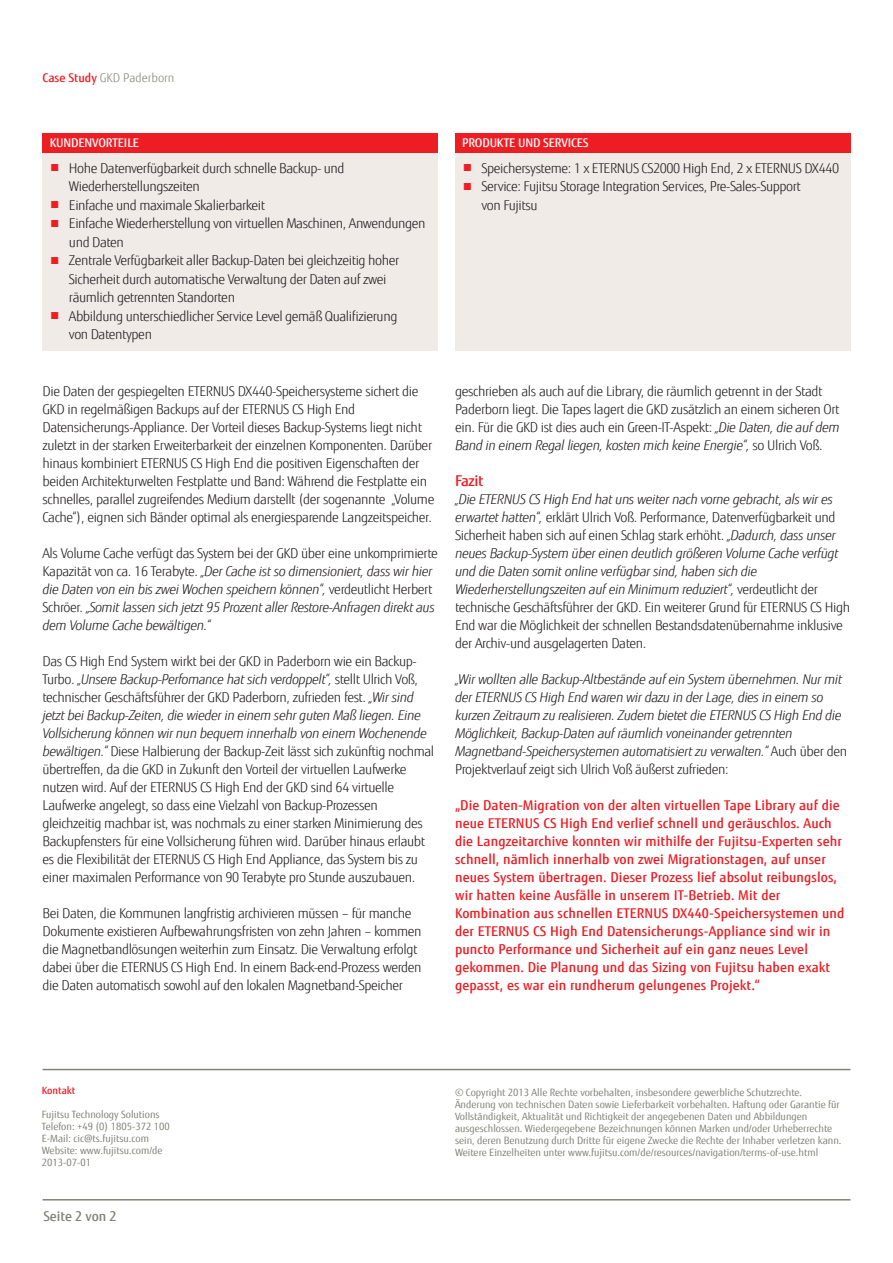
<style>
.page{position:relative;width:893px;height:1263px;background:#fff}
.page>*{position:absolute;margin:0;border:0;box-sizing:border-box;transform-origin:0 0}
.Copytext{font:500 15px "Fujitsu Sans";letter-spacing:-.03em;color:#ee1d23}
.Copytext-2{font:300 13.5px/18px "Fujitsu Sans";letter-spacing:-.03em;color:#231f20}
.Copytext-3{font:italic 300 13.5px/18px "Fujitsu Sans";letter-spacing:-.03em;color:#231f20}
.Copytext-4{font:500 13.5px/18px "Fujitsu Sans";letter-spacing:.005em;color:#ee1d23}
.t1{font:500 13.5px "Fujitsu Sans";color:#818178}
.t2{font:500 12px "Fujitsu Sans";letter-spacing:-.01em;color:#fff}
.t3{font:300 12px "Fujitsu Sans";color:#87867e}
.t4{font:10.05px/12px "Fujitsu Sans";color:#818178}
.t5{font:500 10.05px "Fujitsu Sans";color:#ee1d23}
.s1{font-weight:500;color:#ee1d23}
.s2{color:#ee1d23}
.s3{font-style:normal}
.s4{font-style:italic}
</style>
<div class="page">
<hr style="left:43px;top:1199px;width:807px;height:1px;background:#818178">
<hr style="left:43px;top:1069px;width:807px;height:1px;background:#818178">
<div style="left:42px;top:134px;width:395px;height:217px;background:#f1ebe7"></div>
<div style="left:455px;top:137px;width:395px;height:214px;background:#f1ebe7"></div>
<div style="left:42px;top:133px;width:395px;height:20px;background:#ee1d23"></div>
<div style="left:455px;top:133px;width:395px;height:20px;background:#ee1d23"></div>
<p class="t3" style="left:43px;top:71px;width:133px"><span class="s1">Case Study</span> GKD Paderborn</p>
<p class="t2" style="left:50px;top:135px;width:91px">KUNDENVORTEILE</p>
<p class="t2" style="left:462px;top:136px;width:128px">PRODUKTE UND SERVICES</p>
<p class="Copytext-2" style="left:69px;top:159px;width:277px;line-height:18.5px;text-indent:-20px"><span class="s2">■</span> Hohe Datenverfügbarkeit durch schnelle Backup- und<br>Wiederherstellungszeiten</p>
<p class="Copytext-2" style="left:49px;top:196px;width:217px"><span class="s2">■</span> Einfache und maximale Skalierbarkeit</p>
<p class="Copytext-2" style="left:69px;top:214px;width:358px;line-height:18.5px;text-indent:-20px"><span class="s2">■</span> Einfache Wiederherstellung von virtuellen Maschinen, Anwendungen und Daten</p>
<p class="Copytext-2" style="left:69px;top:251px;width:332px;line-height:18.5px;text-indent:-20px"><span class="s2">■</span> Zentrale Verfügbarkeit aller Backup-Daten bei gleichzeitig hoher<br>Sicherheit durch automatische Verwaltung der Daten auf zwei räumlich getrennten Standorten</p>
<p class="Copytext-2" style="left:69px;top:307px;width:330px;line-height:18.5px;text-indent:-20px"><span class="s2">■</span> Abbildung unterschiedlicher Service Level gemäß Qualifizierung von Datentypen</p>
<p class="Copytext-2" style="left:462px;top:159px;width:379px"><span class="s2">■</span> Speichersysteme: 1 x ETERNUS CS2000 High End, 2 x ETERNUS DX440</p>
<p class="Copytext-2" style="left:482px;top:178px;width:321px;line-height:18.5px;text-indent:-20px"><span class="s2">■</span> Service: Fujitsu Storage Integration Services, Pre-Sales-Support von Fujitsu</p>
<p class="Copytext-2" style="left:43px;top:382px;width:393px">Die Daten der gespiegelten ETERNUS DX440-Speichersysteme sichert die GKD in regelmäßigen Backups auf der ETERNUS CS High End Datensicherungs-Appliance. Der Vorteil dieses Backup-Systems liegt nicht zuletzt in der starken Erweiterbarkeit der einzelnen Komponenten. Darüber hinaus kombiniert ETERNUS CS High End die positiven Eigenschaften der beiden Architekturwelten Festplatte und Band: Während die Festplatte ein schnelles, parallel zugreifendes Medium darstellt (der sogenannte „Volume Cache“), eignen sich Bänder optimal als energiesparende Langzeitspeicher.</p>
<p class="Copytext-3" style="left:43px;top:544px;width:397px"><span class="s3">Als Volume Cache verfügt das System bei der GKD über eine unkomprimierte Kapazität von ca. 16 Terabyte.</span> „Der Cache ist so dimensioniert, dass wir hier die Daten von ein bis zwei Wochen speichern können“, <span class="s3">verdeutlicht Herbert Schröer.</span> „Somit lassen sich jetzt 95 Prozent aller Restore-Anfragen direkt aus dem Volume Cache bewältigen.“</p>
<p class="Copytext-2" style="left:43px;top:652px;width:393px">Das CS High End System wirkt bei der GKD in Paderborn wie ein Backup-Turbo. <span class="s4">„Unsere Backup-Perfomance hat sich verdoppelt“,</span> stellt Ulrich Voß, technischer Geschäftsführer der GKD Paderborn, zufrieden fest. <span class="s4">„Wir sind jetzt bei Backup-Zeiten, die wieder in einem sehr guten Maß liegen. Eine Vollsicherung können wir nun bequem innerhalb von einem Wochenende bewältigen.“</span> Diese Halbierung der Backup-Zeit lässt sich zukünftig nochmal übertreffen, da die GKD in Zukunft den Vorteil der virtuellen Laufwerke nutzen wird. Auf der ETERNUS CS High End der GKD sind 64 virtuelle Laufwerke angelegt, so dass eine Vielzahl von Backup-Prozessen gleichzeitig machbar ist, was nochmals zu einer starken Minimierung des Backupfensters für eine Vollsicherung führen wird. Darüber hinaus erlaubt es die Flexibilität der ETERNUS CS High End Appliance, das System bis zu einer maximalen Performance von 90 Terabyte pro Stunde auszubauen.</p>
<p class="Copytext-2" style="left:43px;top:904px;width:381px">Bei Daten, die Kommunen langfristig archivieren müssen – für manche Dokumente existieren Aufbewahrungsfristen von zehn Jahren – kommen die Magnetbandlösungen weiterhin zum Einsatz. Die Verwaltung erfolgt dabei über die ETERNUS CS High End. In einem Back-end-Prozess werden die Daten automatisch sowohl auf den lokalen Magnetband-Speicher</p>
<p class="Copytext-2" style="left:455px;top:382px;width:386px">geschrieben als auch auf die Library, die räumlich getrennt in der Stadt Paderborn liegt. Die Tapes lagert die GKD zusätzlich an einem sicheren Ort ein. Für die GKD ist dies auch ein Green-IT-Aspekt: <span class="s4">„Die Daten, die auf dem Band in einem Regal liegen, kosten mich keine Energie“,</span> so Ulrich Voß.</p>
<p class="Copytext" style="left:455px;top:471px;width:30px">Fazit</p>
<p class="Copytext-2" style="left:455px;top:490px;width:397px"><span class="s4">„Die ETERNUS CS High End hat uns weiter nach vorne gebracht, als wir es erwartet hatten“,</span> erklärt Ulrich Voß. Performance, Datenverfügbarkeit und Sicherheit haben sich auf einen Schlag stark erhöht. <span class="s4">„Dadurch, dass unser neues Backup-System über einen deutlich größeren Volume Cache verfügt und die Daten somit online verfügbar sind, haben sich die Wiederherstellungszeiten auf ein Minimum reduziert“,</span> verdeutlicht der technische Geschäftsführer der GKD. Ein weiterer Grund für ETERNUS CS High End war die Möglichkeit der schnellen Bestandsdatenübernahme inklusive der Archiv-und ausgelagerten Daten.</p>
<p class="Copytext-3" style="left:455px;top:670px;width:393px">„Wir wollten alle Backup-Altbestände auf ein System übernehmen. Nur mit der ETERNUS CS High End waren wir dazu in der Lage, dies in einem so kurzen Zeitraum zu realisieren. Zudem bietet die ETERNUS CS High End die Möglichkeit, Backup-Daten auf räumlich voneinander getrennten Magnetband-Speichersystemen automatisiert zu verwalten.“ <span class="s3">Auch über den Projektverlauf zeigt sich Ulrich Voß äußerst zufrieden:</span></p>
<p class="Copytext-4" style="left:455px;top:796px;width:391px">„Die Daten-Migration von der alten virtuellen Tape Library auf die neue ETERNUS CS High End verlief schnell und geräuschlos. Auch die Langzeitarchive konnten wir mithilfe der Fujitsu-Experten sehr schnell, nämlich innerhalb von zwei Migrationstagen, auf unser neues System übertragen. Dieser Prozess lief absolut reibungslos, wir hatten keine Ausfälle in unserem IT-Betrieb. Mit der Kombination aus schnellen ETERNUS DX440-Speichersystemen und der ETERNUS CS High End Datensicherungs-Appliance sind wir in puncto Performance und Sicherheit auf ein ganz neues Level gekommen. Die Planung und das Sizing von Fujitsu haben exakt gepasst, es war ein rundherum gelungenes Projekt.“</p>
<p class="t5" style="left:42px;top:1084px;width:35px">Kontakt</p>
<p class="t4" style="left:42px;top:1109px;width:119px">Fujitsu Technology Solutions</p>
<p class="t4" style="left:42px;top:1121px;width:129px">Telefon: +49 (0) 1805-372 100</p>
<p class="t4" style="left:42px;top:1133px;width:109px">E-Mail: cic@ts.fujitsu.com</p>
<p class="t4" style="left:42px;top:1145px;width:122px">Website: www.fujitsu.com/de</p>
<p class="t4" style="left:42px;top:1157px;width:51px">2013-07-01</p>
<p class="t1" style="left:43px;top:1208px;width:75px">Seite 2 von 2</p>
<p class="t4" style="left:455px;top:1086px;width:386px">© Copyright 2013 Alle Rechte vorbehalten, insbesondere gewerbliche Schutzrechte.<br>Änderung von technischen Daten sowie Lieferbarkeit vorbehalten. Haftung oder Garantie für<br>Vollständigkeit, Aktualität und Richtigkeit der angegebenen Daten und Abbildungen</p>
<p class="t4" style="left:455px;top:1122px;width:388px">ausgeschlossen. Wiedergegebene Bezeichnungen können Marken und/oder Urheberrechte sein, deren Benutzung durch Dritte für eigene Zwecke die Rechte der Inhaber verletzen kann.<br>Weitere Einzelheiten unter www.fujitsu.com/de/resources/navigation/terms-of-use.html</p>
</div>
